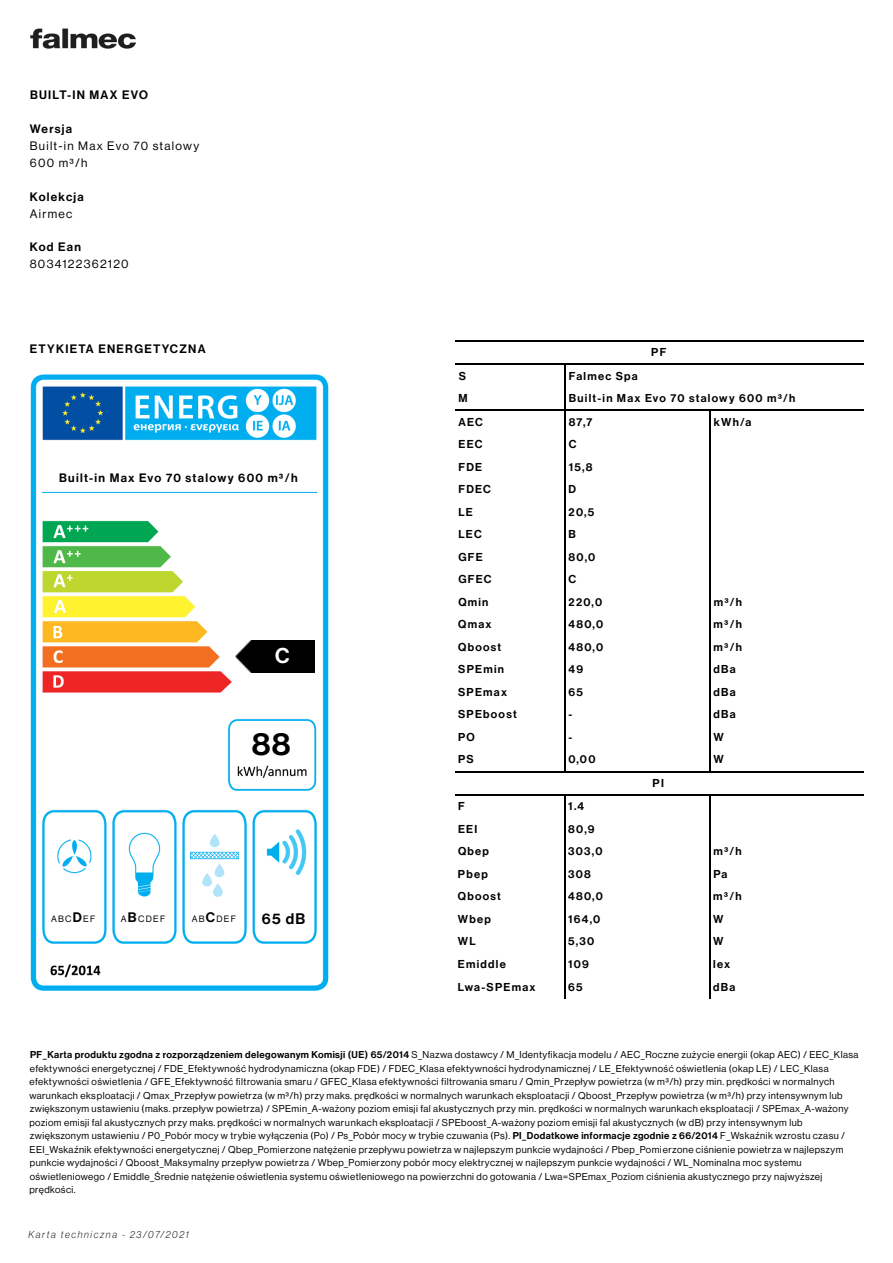
<style>
.page{position:relative;width:893px;height:1263px;background:#fff}
.page>*{position:absolute;margin:0;border:0;box-sizing:border-box;transform-origin:0 0}
.t1{font:500 31.5px "Haas Grot Disp 65";color:#000}
.t2{font:500 21px "Haas Grot Disp 65";color:#fff}
.t3{font:500 15px "Haas Grot Disp 65";color:#000}
.t4{font:500 12px/16.8px "Haas Grot Disp 65";letter-spacing:.105em;color:#000}
.t5{font:12px/16.8px "Haas Grot Disp 55 Roman";letter-spacing:.105em;color:#000}
.t6{font:500 11.25px "Haas Grot Disp 65";letter-spacing:.115em;color:#000}
.t7{font:italic 100 10.05px "Haas Grot Disp 36";letter-spacing:.17em;color:#000}
.t8{font:9.75px/13.5px "Haas Grot Disp 55 Roman";letter-spacing:.045em;color:#000}
.t9{font:9px "Haas Grot Disp 55 Roman";letter-spacing:.14em;color:#000}
.s1{font-family:"Haas Grot Disp 65";font-weight:500}
.s2{font-family:"Haas Grot Disp 55 Roman";font-weight:400}
.s3{font-family:"Haas Grot Disp 65";font-weight:500;font-size:13.5px}
</style>
<div class="page">
<img style="left:30px;top:29px;width:106px;height:20px">
<img style="left:30px;top:374px;width:298px;height:617px">
<img style="left:236px;top:641px;width:79px;height:31px">
<hr style="left:564px;top:976px;width:2px;height:22px;background:#000">
<hr style="left:564px;top:953px;width:2px;height:23px;background:#000">
<hr style="left:564px;top:931px;width:2px;height:22px;background:#000">
<hr style="left:564px;top:908px;width:2px;height:23px;background:#000">
<hr style="left:564px;top:886px;width:2px;height:22px;background:#000">
<hr style="left:564px;top:863px;width:2px;height:23px;background:#000">
<hr style="left:564px;top:841px;width:2px;height:22px;background:#000">
<hr style="left:564px;top:818px;width:2px;height:23px;background:#000">
<svg style="left:710px;top:796px;width:1px;height:202px"></svg>
<hr style="left:564px;top:795px;width:2px;height:23px;background:#000">
<hr style="left:455px;top:795px;width:409px;height:1px;background:#000">
<hr style="left:710px;top:771px;width:154px;height:1px;background:#000">
<hr style="left:564px;top:771px;width:147px;height:1px;background:#000">
<hr style="left:455px;top:771px;width:111px;height:1px;background:#000">
<hr style="left:564px;top:748px;width:2px;height:24px;background:#000">
<hr style="left:564px;top:726px;width:2px;height:22px;background:#000">
<hr style="left:564px;top:704px;width:2px;height:22px;background:#000">
<hr style="left:564px;top:681px;width:2px;height:23px;background:#000">
<hr style="left:564px;top:659px;width:2px;height:22px;background:#000">
<hr style="left:564px;top:636px;width:2px;height:23px;background:#000">
<hr style="left:564px;top:614px;width:2px;height:22px;background:#000">
<hr style="left:564px;top:591px;width:2px;height:23px;background:#000">
<hr style="left:564px;top:569px;width:2px;height:22px;background:#000">
<hr style="left:564px;top:546px;width:2px;height:22px;background:#000">
<hr style="left:564px;top:524px;width:2px;height:22px;background:#000">
<hr style="left:564px;top:501px;width:2px;height:23px;background:#000">
<hr style="left:564px;top:478px;width:2px;height:23px;background:#000">
<hr style="left:564px;top:456px;width:2px;height:22px;background:#000">
<hr style="left:564px;top:434px;width:2px;height:22px;background:#000">
<svg style="left:710px;top:411px;width:1px;height:360px"></svg>
<hr style="left:564px;top:410px;width:2px;height:24px;background:#000">
<hr style="left:564px;top:410px;width:300px;height:1px;background:#000">
<hr style="left:455px;top:410px;width:111px;height:1px;background:#000">
<hr style="left:564px;top:387px;width:2px;height:24px;background:#000">
<hr style="left:564px;top:364px;width:2px;height:23px;background:#000">
<hr style="left:455px;top:340px;width:409px;height:1px;background:#000">
<hr style="left:455px;top:364px;width:409px;height:1px;background:#000">
<p class="t4" style="left:30px;top:87px;width:119px">BUILT-IN MAX EVO</p>
<p class="t5" style="left:30px;top:121px;width:171px"><span class="s1">Wersja<br></span>Built-in Max Evo 70 stalowy<br>600 m³/h</p>
<p class="t4" style="left:30px;top:188px;width:56px">Kolekcja<br><span class="s2">Airmec</span></p>
<p class="t5" style="left:30px;top:239px;width:100px"><span class="s1">Kod Ean<br></span>8034122362120</p>
<p class="t4" style="left:30px;top:340px;width:177px">ETYKIETA ENERGETYCZNA</p>
<p class="t4" style="left:59px;top:469px;width:240px">Built-in Max Evo 70 stalowy 600 m³/h</p>
<p class="t2" style="left:275px;top:643px;width:16px">C</p>
<p class="t1" style="left:252px;top:726px;width:41px">88</p>
<p class="t9" style="left:51px;top:914px;width:46px">ABC<span class="s3">D</span>EF</p>
<p class="t9" style="left:121px;top:914px;width:46px">A<span class="s3">B</span>CDEF</p>
<p class="t9" style="left:192px;top:914px;width:46px">AB<span class="s3">C</span>DEF</p>
<p class="t3" style="left:262px;top:910px;width:45px">65 dB</p>
<p class="t6" style="left:651px;top:345px;width:17px">PF</p>
<p class="t6" style="left:459px;top:369px;width:9px">S</p>
<p class="t6" style="left:569px;top:369px;width:70px">Falmec Spa</p>
<p class="t6" style="left:459px;top:392px;width:11px">M</p>
<p class="t6" style="left:569px;top:392px;width:228px">Built-in Max Evo 70 stalowy 600 m³/h</p>
<p class="t6" style="left:458px;top:415px;width:26px">AEC</p>
<p class="t6" style="left:569px;top:415px;width:25px">87,7</p>
<p class="t6" style="left:714px;top:415px;width:39px">kWh/a</p>
<p class="t6" style="left:458px;top:438px;width:25px">EEC</p>
<p class="t6" style="left:569px;top:438px;width:9px">C</p>
<p class="t6" style="left:458px;top:460px;width:25px">FDE</p>
<p class="t6" style="left:569px;top:460px;width:25px">15,8</p>
<p class="t6" style="left:458px;top:483px;width:34px">FDEC</p>
<p class="t6" style="left:569px;top:483px;width:9px">D</p>
<p class="t6" style="left:458px;top:505px;width:16px">LE</p>
<p class="t6" style="left:569px;top:505px;width:27px">20,5</p>
<p class="t6" style="left:458px;top:528px;width:25px">LEC</p>
<p class="t6" style="left:569px;top:528px;width:9px">B</p>
<p class="t6" style="left:458px;top:550px;width:26px">GFE</p>
<p class="t6" style="left:569px;top:550px;width:28px">80,0</p>
<p class="t6" style="left:458px;top:573px;width:35px">GFEC</p>
<p class="t6" style="left:569px;top:573px;width:9px">C</p>
<p class="t6" style="left:458px;top:595px;width:32px">Qmin</p>
<p class="t6" style="left:569px;top:595px;width:35px">220,0</p>
<p class="t6" style="left:714px;top:595px;width:30px">m³/h</p>
<p class="t6" style="left:458px;top:618px;width:35px">Qmax</p>
<p class="t6" style="left:568px;top:618px;width:36px">480,0</p>
<p class="t6" style="left:714px;top:618px;width:30px">m³/h</p>
<p class="t6" style="left:458px;top:640px;width:44px">Qboost</p>
<p class="t6" style="left:568px;top:640px;width:36px">480,0</p>
<p class="t6" style="left:714px;top:640px;width:30px">m³/h</p>
<p class="t6" style="left:458px;top:663px;width:47px">SPEmin</p>
<p class="t6" style="left:568px;top:663px;width:16px">49</p>
<p class="t6" style="left:714px;top:663px;width:24px">dBa</p>
<p class="t6" style="left:458px;top:685px;width:50px">SPEmax</p>
<p class="t6" style="left:568px;top:685px;width:16px">65</p>
<p class="t6" style="left:713px;top:685px;width:24px">dBa</p>
<p class="t6" style="left:458px;top:708px;width:60px">SPEboost</p>
<p class="t6" style="left:568px;top:708px;width:5px">-</p>
<p class="t6" style="left:713px;top:708px;width:24px">dBa</p>
<p class="t6" style="left:458px;top:730px;width:18px">PO</p>
<p class="t6" style="left:568px;top:730px;width:5px">-</p>
<p class="t6" style="left:713px;top:730px;width:12px">W</p>
<p class="t6" style="left:458px;top:753px;width:17px">PS</p>
<p class="t6" style="left:568px;top:753px;width:29px">0,00</p>
<p class="t6" style="left:713px;top:753px;width:12px">W</p>
<p class="t6" style="left:653px;top:776px;width:13px">PI</p>
<p class="t6" style="left:458px;top:800px;width:8px">F</p>
<p class="t6" style="left:568px;top:800px;width:17px">1.4</p>
<p class="t6" style="left:458px;top:822px;width:21px">EEI</p>
<p class="t6" style="left:568px;top:822px;width:28px">80,9</p>
<p class="t6" style="left:458px;top:845px;width:32px">Qbep</p>
<p class="t6" style="left:568px;top:845px;width:36px">303,0</p>
<p class="t6" style="left:713px;top:845px;width:30px">m³/h</p>
<p class="t6" style="left:458px;top:867px;width:31px">Pbep</p>
<p class="t6" style="left:568px;top:867px;width:24px">308</p>
<p class="t6" style="left:713px;top:867px;width:16px">Pa</p>
<p class="t6" style="left:458px;top:890px;width:44px">Qboost</p>
<p class="t6" style="left:568px;top:890px;width:36px">480,0</p>
<p class="t6" style="left:713px;top:890px;width:30px">m³/h</p>
<p class="t6" style="left:458px;top:912px;width:35px">Wbep</p>
<p class="t6" style="left:568px;top:912px;width:34px">164,0</p>
<p class="t6" style="left:713px;top:912px;width:12px">W</p>
<p class="t6" style="left:458px;top:935px;width:19px">WL</p>
<p class="t6" style="left:568px;top:935px;width:28px">5,30</p>
<p class="t6" style="left:713px;top:935px;width:12px">W</p>
<p class="t6" style="left:458px;top:957px;width:49px">Emiddle</p>
<p class="t6" style="left:568px;top:957px;width:22px">109</p>
<p class="t6" style="left:713px;top:957px;width:18px">lex</p>
<p class="t6" style="left:458px;top:980px;width:79px">Lwa-SPEmax</p>
<p class="t6" style="left:568px;top:980px;width:16px">65</p>
<p class="t6" style="left:713px;top:980px;width:24px">dBa</p>
<p class="t8" style="left:29px;top:1048px;width:831px"><span class="s1">PF_Karta produktu zgodna z rozporządzeniem delegowanym Komisji (UE) 65/2014</span> S_Nazwa dostawcy / M_Identyfikacja modelu / AEC_Roczne zużycie energii (okap AEC) / EEC_Klasa efektywności energetycznej / FDE_Efektywność hydrodynamiczna (okap FDE) / FDEC_Klasa efektywności hydrodynamicznej / LE_Efektywność oświetlenia (okap LE) / LEC_Klasa efektywności oświetlenia / GFE_Efektywność filtrowania smaru / GFEC_Klasa efektywności filtrowania smaru / Qmin_Przepływ powietrza (w m³/h) przy min. prędkości w normalnych warunkach eksploatacji / Qmax_Przepływ powietrza (w m³/h) przy maks. prędkości w normalnych warunkach eksploatacji / Qboost_Przepływ powietrza (w m³/h) przy intensywnym lub zwiększonym ustawieniu (maks. przepływ powietrza) / SPEmin_A-ważony poziom emisji fal akustycznych przy min. prędkości w normalnych warunkach eksploatacji / SPEmax_A-ważony poziom emisji fal akustycznych przy maks. prędkości w normalnych warunkach eksploatacji / SPEboost_A-ważony poziom emisji fal akustycznych (w dB) przy intensywnym lub zwiększonym ustawieniu / P0_Pobór mocy w trybie wyłączenia (Po) / Ps_Pobór mocy w trybie czuwania (Ps). <span class="s1">PI_Dodatkowe informacje zgodnie z 66/2014</span> F_Wskaźnik wzrostu czasu / EEI_Wskaźnik efektywności energetycznej / Qbep_Pomierzone natężenie przepływu powietrza w najlepszym punkcie wydajności / Pbep_Pomierzone ciśnienie powietrza w najlepszym punkcie wydajności / Qboost_Maksymalny przepływ powietrza / Wbep_Pomierzony pobór mocy elektrycznej w najlepszym punkcie wydajności / WL_Nominalna moc systemu oświetleniowego / Emiddle_Średnie natężenie oświetlenia systemu oświetleniowego na powierzchni do gotowania / Lwa=SPEmax_Poziom ciśnienia akustycznego przy najwyższej prędkości.</p>
<p class="t7" style="left:28px;top:1229px;width:162px">Karta techniczna - 23/07/2021</p>
</div>
